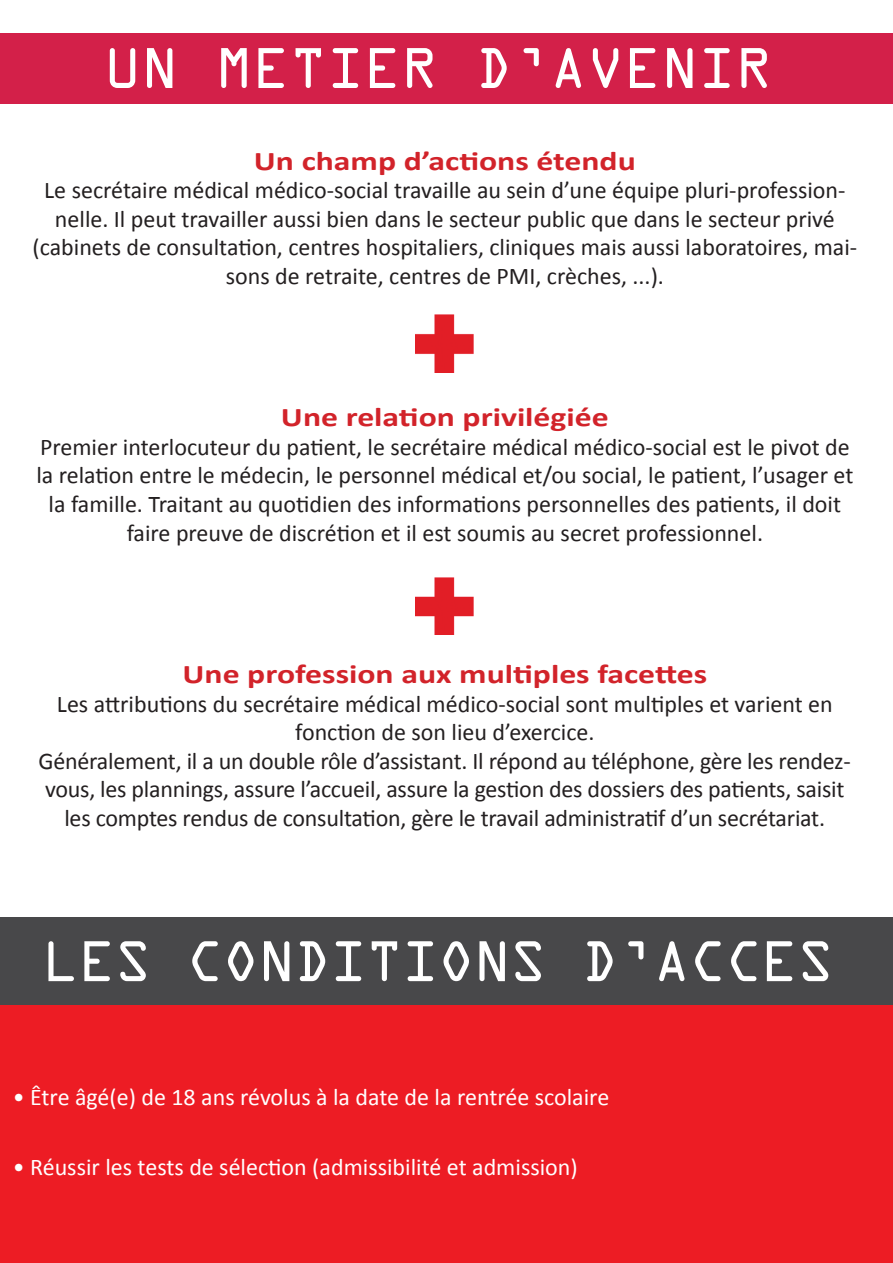
<style>
.page{position:relative;width:893px;height:1263px;background:#fff}
.page>*{position:absolute;margin:0;border:0;box-sizing:border-box;transform-origin:0 0}
.t1{font:61.5px "OCRA Extended";letter-spacing:-.02em;color:#fff}
.t2{font:61.5px "OCRA Extended";color:#fff}
.t3{font:700 27px "Calibri";color:#d2232a;scale:1.25 1}
.t4{font:24px/28.5px "Calibri";color:#231f20;text-align:center}
.t5{font:24px "Calibri";color:#fff}
</style>
<div class="page">
<div style="left:0;top:33px;width:893px;height:70px;background:#d32049"></div>
<img style="left:415px;top:315px;width:59px;height:57px">
<img style="left:415px;top:577px;width:59px;height:58px">
<div style="left:0;top:1003px;width:893px;height:260px;background:#ed1c24"></div>
<div style="left:0;top:917px;width:893px;height:88px;background:#48484a"></div>
<p class="t2" style="left:104px;top:35px;width:670px">UN METIER D’AVENIR</p>
<p class="t3" style="left:254px;top:144px;width:307px">Un champ d’actions étendu</p>
<p class="t4" style="left:33px;top:176px;width:826px">Le secrétaire médical médico-social travaille au sein d’une équipe pluri-profession&shy;nelle. Il peut travailler aussi bien dans le secteur public que dans le secteur privé (cabinets de consultation, centres hospitaliers, cliniques mais aussi laboratoires, mai&shy;sons de retraite, centres de PMI, crèches, ...).</p>
<p class="t3" style="left:281px;top:400px;width:264px">Une relation privilégiée</p>
<p class="t4" style="left:36px;top:433px;width:818px">Premier interlocuteur du patient, le secrétaire médical médico-social est le pivot de la relation entre le médecin, le personnel médical et/ou social, le patient, l’usager et la famille. Traitant au quotidien des informations personnelles des patients, il doit faire preuve de discrétion et il est soumis au secret professionnel.</p>
<p class="t3" style="left:183px;top:657px;width:421px">Une profession aux multiples facettes</p>
<p class="t4" style="left:57px;top:689px;width:777px">Les attributions du secrétaire médical médico-social sont multiples et varient en fonction de son lieu d’exercice.</p>
<p class="t4" style="left:39px;top:746px;width:814px">Généralement, il a un double rôle d’assistant. Il répond au téléphone, gère les rendez&shy;vous, les plannings, assure l’accueil, assure la gestion des dossiers des patients, saisit les comptes rendus de consultation, gère le travail administratif d’un secrétariat.</p>
<p class="t1" style="left:42px;top:928px;width:793px">LES CONDITIONS D’ACCES</p>
<p class="t5" style="left:13px;top:1081px;width:598px">• Être âgé(e) de 18 ans révolus à la date de la rentrée scolaire</p>
<p class="t5" style="left:13px;top:1152px;width:566px">• Réussir les tests de sélection (admissibilité et admission)</p>
</div>
